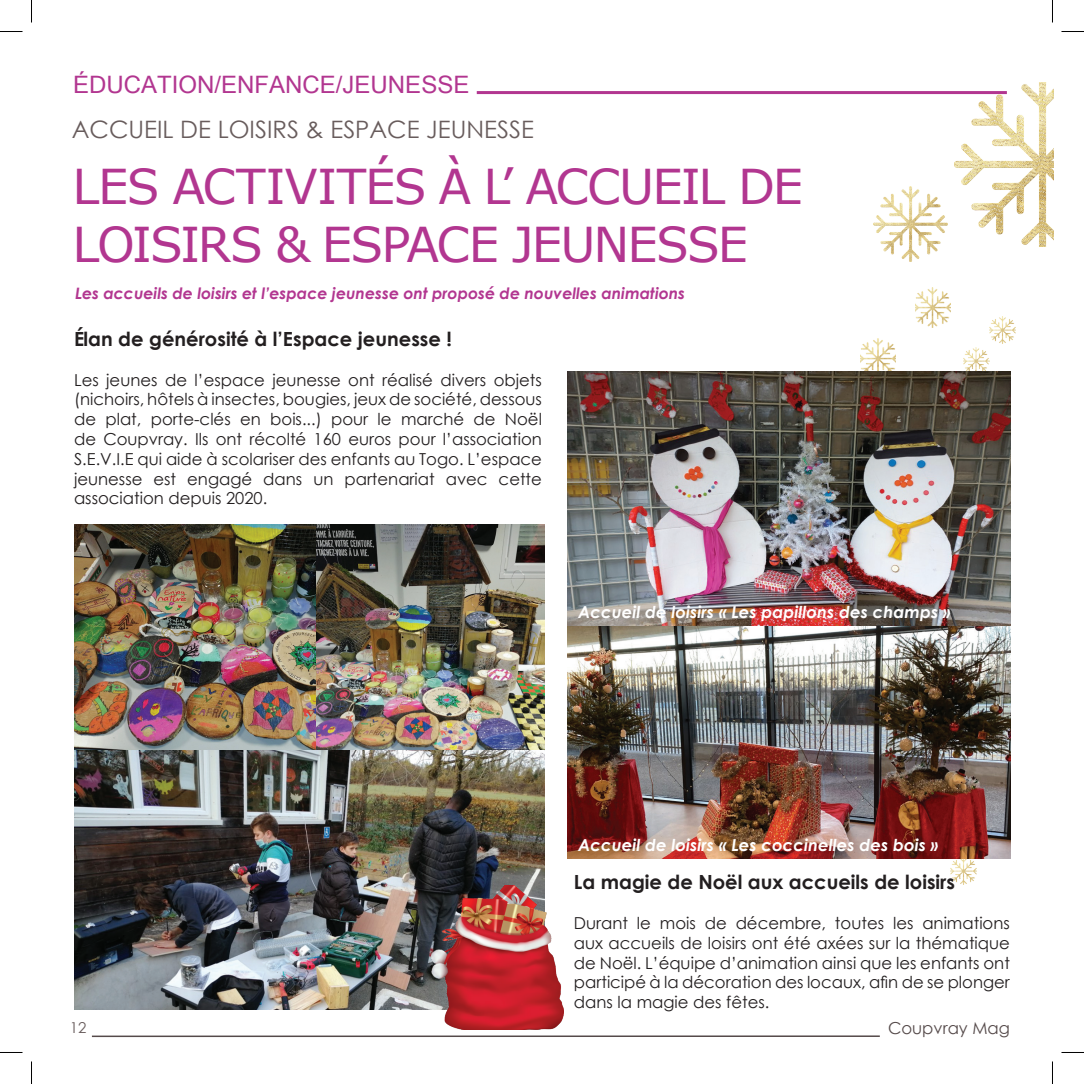
<style>
.page{position:relative;width:1084px;height:1084px;background:#fff}
.page>*{position:absolute;margin:0;border:0;box-sizing:border-box;transform-origin:0 0}
.t1{font:48px/57.6px "Verdana";letter-spacing:-.04em;color:#b23690}
.t2{font:24px "Century Gothic";color:#685c5c}
.t3{font:24px "Microsoft Sans Serif";color:#b23690}
.t4{font:700 19.5px "Century Gothic";color:#231f20}
.t5{font:16.5px/19.8px "Century Gothic";color:#231f20;text-align:justify}
.t6{font:italic 700 16.5px "Century Gothic";letter-spacing:.005em;color:#fff}
.t7{font:16.5px "Century Gothic";color:#554a4a}
.t8{font:italic 700 15.75px "Century Gothic";color:#b23690}
.t9{font:15px "Century Gothic";color:#685c5c}
</style>
<div class="page">
<hr style="left:92px;top:1035px;width:787px;height:2px;background:#554a4a">
<hr style="left:477px;top:91px;width:529px;height:3px;background:#b23690">
<img style="left:873px;top:187px;width:74px;height:74px">
<img style="left:915px;top:287px;width:35px;height:41px">
<img style="left:989px;top:316px;width:26px;height:27px">
<img style="left:950px;top:859px;width:26px;height:25px">
<img style="left:860px;top:338px;width:35px;height:34px">
<img style="left:954px;top:82px;width:99px;height:164px">
<img style="left:963px;top:347px;width:26px;height:25px">
<img style="left:74px;top:525px;width:242px;height:225px">
<img style="left:316px;top:525px;width:228px;height:225px">
<img style="left:74px;top:750px;width:470px;height:259px">
<img style="left:431px;top:885px;width:132px;height:144px">
<img style="left:567px;top:372px;width:443px;height:487px">
<svg style="left:0;top:31px;width:22px;height:1px"></svg>
<svg style="left:1061px;top:31px;width:22px;height:1px"></svg>
<svg style="left:0;top:1052px;width:22px;height:1px"></svg>
<svg style="left:1061px;top:1052px;width:22px;height:1px"></svg>
<svg style="left:31px;top:0;width:1px;height:23px"></svg>
<svg style="left:31px;top:1061px;width:1px;height:22px"></svg>
<svg style="left:1052px;top:0;width:1px;height:23px"></svg>
<svg style="left:1052px;top:1061px;width:1px;height:22px"></svg>
<h2 class="t3" style="left:73px;top:69px;width:398px">ÉDUCATION/ENFANCE/JEUNESSE</h2>
<h2 class="t2" style="left:72px;top:113px;width:463px">ACCUEIL DE LOISIRS &amp; ESPACE JEUNESSE</h2>
<h1 class="t1" style="left:73px;top:157px;width:732px">LES ACTIVITÉS À L’ ACCUEIL DE<br>LOISIRS &amp; ESPACE JEUNESSE</h1>
<p class="t8" style="left:75px;top:281px;width:611px">Les accueils de loisirs et l’espace jeunesse ont proposé de nouvelles animations</p>
<p class="t4" style="left:74px;top:324px;width:379px">Élan de générosité à l’Espace jeunesse !</p>
<p class="t5" style="left:74px;top:369px;width:469px">Les jeunes de l’espace jeunesse ont réalisé divers objets (nichoirs, hôtels à insectes, bougies, jeux de société, dessous de plat, porte-clés en bois...) pour le marché de Noël de Coupvray. Ils ont récolté 160 euros pour l’association S.E.V.I.E qui aide à scolariser des enfants au Togo. L’espace jeunesse est engagé dans un partenariat avec cette association depuis 2020.</p>
<p class="t6" style="left:578px;top:599px;width:374px">Accueil de loisirs « Les papillons des champs »</p>
<p class="t6" style="left:578px;top:832px;width:362px">Accueil de loisirs « Les coccinelles des bois »</p>
<p class="t4" style="left:574px;top:867px;width:383px">La magie de Noël aux accueils de loisirs</p>
<p class="t5" style="left:574px;top:912px;width:437px">Durant le mois de décembre, toutes les animations aux accueils de loisirs ont été axées sur la thématique de Noël. L’équipe d’animation ainsi que les enfants ont participé à la décoration des locaux, afin de se plonger dans la magie des fêtes.</p>
<p class="t9" style="left:70px;top:1017px;width:18px">12</p>
<p class="t7" style="left:888px;top:1016px;width:123px">Coupvray Mag</p>
</div>
